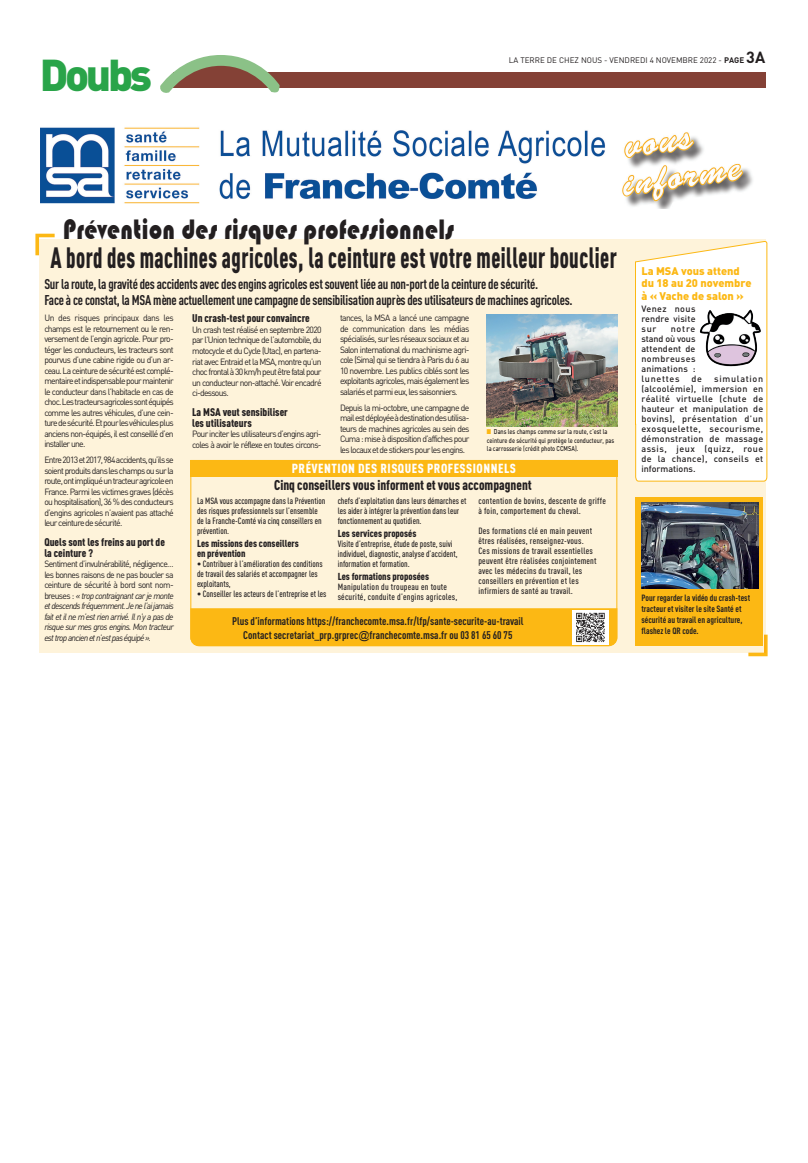
<style>
.page{position:relative;width:808px;height:1163px;background:#fff}
.page>*{position:absolute;margin:0;border:0;box-sizing:border-box;transform-origin:0 0}
.t1{font:900 44px "DIN";letter-spacing:-.075em;color:#29a449}
.MSA_Titre_3_col{font:900 29px "DIN Cond";letter-spacing:.02em;color:#231f20;scale:.75 1}
.MSA_Titre_3_col-2{font:29px "Bauhaus 93";letter-spacing:.02em;color:#231f20;scale:.8 1}
.MSA_Sous_Titre{font:700 14px/16px "DIN Cond";letter-spacing:-.02em;color:#231f20;scale:.95 1}
.MSA_Sous_Titre-2{font:900 14px "DIN Cond";color:#231f20;scale:.95 1}
.MSA_Titre_Encadré_Fi{font:900 13px "DIN Cond";letter-spacing:.04em;color:#fff}
.MSA_Texte_encadré{font:700 11px "DIN Cond";color:#231f20}
.MSA_Intertitre_brève{font:900 11px/11px "DIN Cond";color:#231f20}
.MSA_Question{font:900 11px/12px "DIN";color:#fcb814}
.MSA_Intertitre_brève-2{font:900 10px/10px "DIN Cond";color:#231f20}
.MSA_Texte{font:9px/10.5px "DIN";letter-spacing:-.08em;color:#231f20;text-align:justify;scale:.95 1}
.MSA_Texte_brève{font:500 9px/10px "DIN Cond";color:#231f20}
.MSA_Texte_brève-2{font:500 9px/10px "DIN Cond";letter-spacing:.02em;color:#231f20;scale:1.05 1}
.MSA_Réponse{font:500 9px/10px "DIN";letter-spacing:.03em;color:#231f20;text-align:justify}
.MSA_Texte-2{font:italic 9px/10.5px "DIN";letter-spacing:-.08em;color:#231f20;text-align:justify;scale:.95 1}
.MSA_Texte_encadré-2{font:700 9px/11px "DIN Cond";color:#231f20}
.t2{font:8px "DIN";color:#231f20}
.t3{font:500 7px/8.4px "DIN";color:#231f20;scale:.8 1}
.s1{font-weight:700}
.s2{font-weight:700;font-size:16px}
.s3{font-style:normal}
.s4{color:#fcb814}
.s5{font-family:"Arial";font-weight:400}
</style>
<div class="page">
<div style="left:173px;top:72px;width:592px;height:16px;background:#844136"></div>
<svg style="left:160px;top:55px;width:120px;height:38px"></svg>
<div style="left:40px;top:239px;width:726px;height:414px;background:#fef3da"></div>
<svg style="left:35px;top:233px;width:20px;height:23px"></svg>
<img style="left:40px;top:127px;width:713px;height:81px">
<svg style="left:747px;top:634px;width:21px;height:23px"></svg>
<img style="left:487px;top:315px;width:130px;height:111px">
<div style="left:636px;top:496px;width:127px;height:149px;background:#fcb814"></div>
<img style="left:641px;top:502px;width:117px;height:86px">
<svg style="left:635px;top:241px;width:132px;height:240px;background:#fefaf0"></svg>
<img style="left:698px;top:306px;width:66px;height:61px">
<svg style="left:190px;top:460px;width:428px;height:180px"></svg>
<div style="left:190px;top:460px;width:427px;height:16px;background:#fcb814"></div>
<div style="left:190px;top:608px;width:427px;height:38px;background:#fcb814"></div>
<img style="left:572px;top:610px;width:37px;height:34px">
<h1 class="t1" style="left:40px;top:46px;width:114px">Doubs</h1>
<p class="MSA_Titre_3_col-2" style="left:63px;top:212px;width:490px">Prévention des risques professionnels</p>
<p class="t2" style="left:509px;top:55px;width:258px">LA TERRE DE CHEZ NOUS - VENDREDI 4 NOVEMBRE 2022 - <span class="s1">PAGE</span> <span class="s2">3 A</span></p>
<p class="MSA_Titre_3_col" style="left:50px;top:239px;width:757px">A bord des machines agricoles, la ceinture est votre meilleur bouclier</p>
<p class="MSA_Sous_Titre" style="left:44px;top:276px;width:558px">Sur la route, la gravité des accidents avec des engins agricoles est souvent liée au non-port de la ceinture de sécurité.<br>Face à ce constat, la MSA mène actuellement une campagne de sensibilisation auprès des utilisateurs de machines agricoles.</p>
<p class="MSA_Texte" style="left:44px;top:312px;width:138px">Un des risques principaux dans les champs est le retournement ou le ren&shy;versement de l’engin agricole. Pour pro&shy;téger les conducteurs, les tracteurs sont pourvus d’une cabine rigide ou d’un ar&shy;ceau. La ceinture de sécurité est complé&shy;mentaire et indispensable pour maintenir le conducteur dans l’habitacle en cas de choc. Les tracteurs agricoles sont équipés comme les autres véhicules, d’une cein&shy;ture de sécurité. Et pour les véhicules plus anciens non-équipés, il est conseillé d’en installer une.</p>
<p class="MSA_Texte" style="left:44px;top:454px;width:138px">Entre 2013 et 2017, 984 accidents, qu’ils se soient produits dans les champs ou sur la route, ont impliqué un tracteur agricole en France. Parmi les victimes graves (décès ou hospitalisation), 36 % des conducteurs d’engins agricoles n’avaient pas attaché leur ceinture de sécurité.</p>
<p class="MSA_Intertitre_brève" style="left:44px;top:536px;width:122px">Quels sont les freins au port de la ceinture ?</p>
<p class="MSA_Texte-2" style="left:44px;top:558px;width:138px"><span class="s3">Sentiment d’invulnérabilité, négligence… les bonnes raisons de ne pas boucler sa ceinture de sécurité à bord sont nom&shy;breuses :</span> « trop contraignant car je monte et descends fréquemment. Je ne l’ai jamais fait et il ne m’est rien arrivé. Il n’y a pas de risque sur mes gros engins. Mon tracteur est trop ancien et n’est pas équipé ».</p>
<p class="MSA_Texte" style="left:340px;top:312px;width:138px">tances, la MSA a lancé une campagne de communication dans les médias spécialisés, sur les réseaux sociaux et au Salon international du machinisme agri&shy;cole (Sima) qui se tiendra à Paris du 6 au 10 novembre. Les publics ciblés sont les exploitants agricoles, mais également les salariés et parmi eux, les saisonniers.</p>
<p class="MSA_Texte" style="left:340px;top:402px;width:138px">Depuis la mi-octobre, une campagne de mail est déployée à destination des utilisa&shy;teurs de machines agricoles au sein des Cuma : mise à disposition d’affiches pour les locaux et de stickers pour les engins.</p>
<p class="MSA_Intertitre_brève" style="left:192px;top:312px;width:119px">Un crash-test pour convaincre</p>
<p class="MSA_Texte" style="left:192px;top:324px;width:138px">Un crash test réalisé en septembre 2020 par l’Union technique de l’automobile, du motocycle et du Cycle (Utac), en partena&shy;riat avec Entraid et la MSA, montre qu’un choc frontal à 30km/h peut être fatal pour un conducteur non-attaché. Voir encadré ci-dessous.</p>
<p class="MSA_Intertitre_brève" style="left:192px;top:405px;width:97px">La MSA veut sensibiliser les utilisateurs</p>
<p class="MSA_Texte" style="left:192px;top:428px;width:138px">Pour inciter les utilisateurs d’engins agri&shy;coles à avoir le réflexe en toutes circons-</p>
<p class="t3" style="left:487px;top:427px;width:161px"><span class="s4">■</span> Dans les champs comme sur la route, c’est la ceinture de sécurité qui protège le conducteur, pas la carrosserie (crédit photo CCMSA).</p>
<p class="MSA_Titre_Encadré_Fi" style="left:292px;top:460px;width:226px">PRÉVENTION DES RISQUES PROFESSIONNELS</p>
<p class="MSA_Sous_Titre-2" style="left:274px;top:476px;width:273px">Cinq conseillers vous informent et vous accompagnent</p>
<p class="MSA_Texte_brève" style="left:197px;top:495px;width:130px">La MSA vous accompagne dans la Prévention des risques professionnels sur l’ensemble de la Franche-Comté via cinq conseillers en prévention.</p>
<p class="MSA_Intertitre_brève-2" style="left:197px;top:538px;width:103px">Les missions des conseillers en prévention</p>
<p class="MSA_Texte_brève" style="left:197px;top:558px;width:127px">• Contribuer à l’amélioration des conditions de travail des salariés et accompagner les exploitants,</p>
<p class="MSA_Texte_brève" style="left:197px;top:588px;width:131px">• Conseiller les acteurs de l’entreprise et les</p>
<p class="MSA_Texte_brève" style="left:338px;top:495px;width:130px">chefs d’exploitation dans leurs démarches et les aider à intégrer la prévention dans leur fonctionnement au quotidien.</p>
<p class="MSA_Intertitre_brève-2" style="left:338px;top:528px;width:80px">Les services proposés</p>
<p class="MSA_Texte_brève" style="left:338px;top:538px;width:121px">Visite d’entreprise, étude de poste, suivi individuel, diagnostic, analyse d’accident, information et formation.</p>
<p class="MSA_Intertitre_brève-2" style="left:338px;top:570px;width:93px">Les formations proposées</p>
<p class="MSA_Texte_brève-2" style="left:338px;top:581px;width:115px">Manipulation du troupeau en toute sécurité, conduite d’engins agricoles,</p>
<p class="MSA_Texte_brève-2" style="left:478px;top:495px;width:123px">contention de bovins, descente de griffe à foin, comportement du cheval.</p>
<p class="MSA_Texte_brève-2" style="left:478px;top:525px;width:110px">Des formations clé en main peuvent êtres réalisées, renseignez-vous.</p>
<p class="MSA_Texte_brève-2" style="left:478px;top:545px;width:114px">Ces missions de travail essentielles peuvent être réalisées conjointement avec les médecins du travail, les conseillers en prévention et les infirmiers de santé au travail.</p>
<p class="MSA_Texte_encadré" style="left:232px;top:614px;width:293px">Plus d’informations https://franchecomte.msa.fr/lfp/sante-securite-au-travail</p>
<p class="MSA_Texte_encadré" style="left:243px;top:628px;width:271px">Contact secretariat_prp.grprec<span class="s5">@</span>franchecomte.msa.fr ou 03 81 65 60 75</p>
<p class="MSA_Question" style="left:641px;top:265px;width:112px">La MSA vous attend du 18 au 20 novembre à « Vache de salon »</p>
<p class="MSA_Réponse" style="left:641px;top:304px;width:56px">Venez nous rendre visite sur</p>
<p class="MSA_Réponse" style="left:641px;top:324px;width:56px;text-indent:29px">notre stand où vous attendent de nombreuses animations : lunettes</p>
<p class="MSA_Réponse" style="left:641px;top:374px;width:123px;text-indent:73px">simulation (alcoolémie), immersion en réalité virtuelle (chute de hauteur et manipulation de bovins), présentation d’un exosquelette, secourisme, démonstration de massage assis, jeux (quizz, roue de la chance), conseils et informations.</p>
<p class="MSA_Réponse" style="left:692px;top:374px;width:12px">de</p>
<p class="MSA_Texte_encadré-2" style="left:641px;top:592px;width:110px">Pour regarder la vidéo du crash-test tracteur et visiter le site Santé et sécurité au travail en agriculture, flashez le QR code.</p>
</div>
